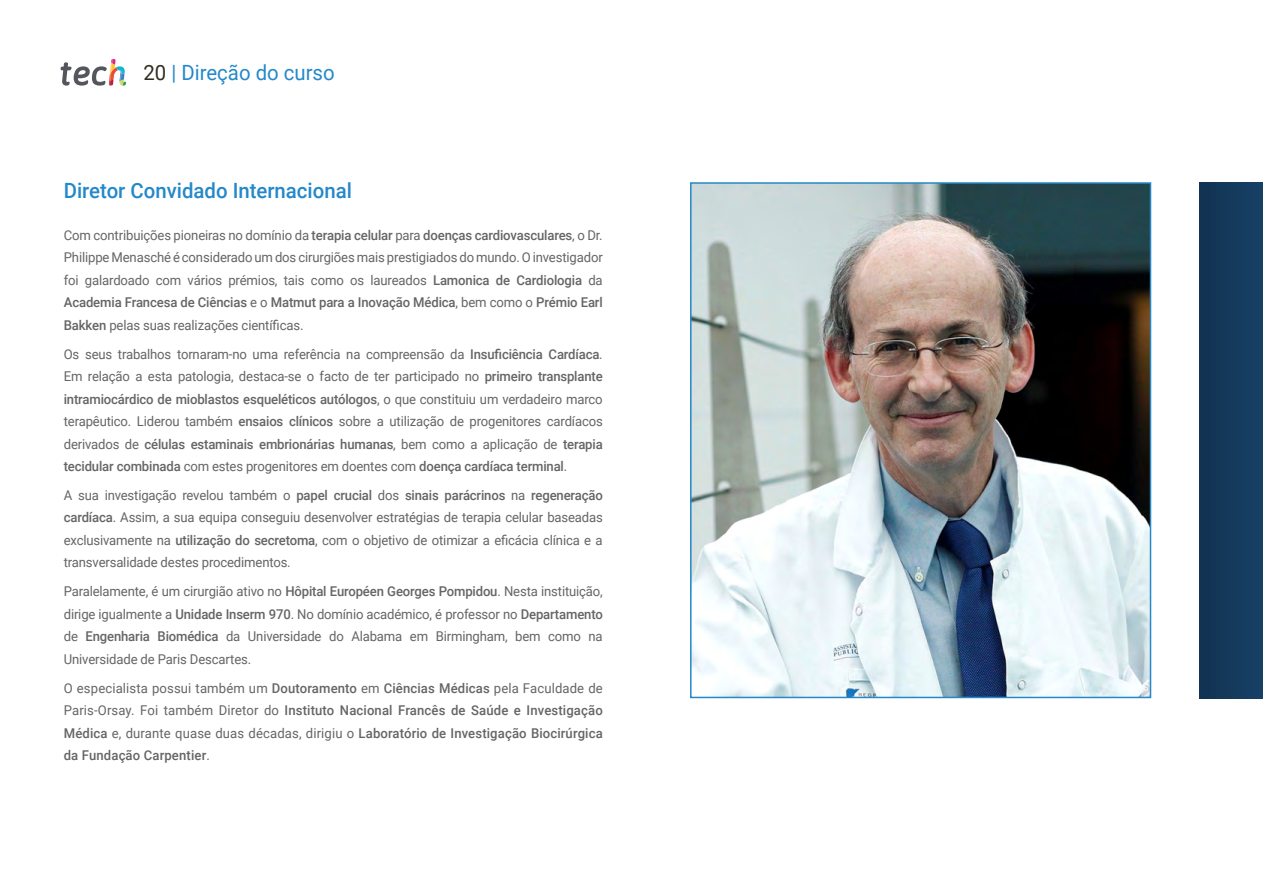
<style>
.page{position:relative;width:1263px;height:893px;background:#fff}
.page>*{position:absolute;margin:0;border:0;box-sizing:border-box;transform-origin:0 0}
.t1{font:500 21px "Roboto";color:#2488c9}
.t2{font:21px "Roboto";color:#2488c9}
.t3{font:13.5px/22.5px "Roboto";letter-spacing:-.01em;color:#656565;text-align:justify}
.t4{font:500 13.5px/22.5px "Roboto";letter-spacing:.01em;color:#656565;text-align:justify}
.s1{color:#312e20}
.s2{font-weight:500}
.s3{font-weight:400}
</style>
<div class="page">
<img style="left:693px;top:185px;width:455px;height:510px">
<div style="left:690px;top:182px;width:461px;height:516px;border:2px solid #2488c9"></div>
<svg style="left:61px;top:59px;width:65px;height:27px"></svg>
<div style="left:1199px;top:182px;width:64px;height:516px;background:#14395b"></div>
<h1 class="t2" style="left:144px;top:57px;width:193px"><span class="s1">20</span> | Direção do curso</h1>
<h1 class="t1" style="left:64px;top:176px;width:290px">Diretor Convidado Internacional</h1>
<p class="t3" style="left:64px;top:223px;width:541px">Com contribuições pioneiras no domínio da <span class="s2">terapia celular</span> para <span class="s2">doenças cardiovasculares</span>, o Dr.<br>Philippe Menasché é considerado um dos cirurgiões mais prestigiados do mundo. O investigador foi galardoado com vários prémios, tais como os laureados <span class="s2">Lamonica de Cardiologia</span> da <span class="s2">Academia Francesa de Ciências</span> e o <span class="s2">Matmut para a Inovação Médica</span>, bem como o <span class="s2">Prémio Earl Bakken</span> pelas suas realizações científicas.</p>
<p class="t3" style="left:64px;top:342px;width:540px">Os seus trabalhos tornaram-no uma referência na compreensão da <span class="s2">Insuficiência Cardíaca</span>.<br>Em relação a esta patologia, destaca-se o facto de ter participado no <span class="s2">primeiro transplante intramiocárdico de mioblastos esqueléticos autólogos</span>, o que constituiu um verdadeiro marco terapêutico. Liderou também <span class="s2">ensaios clínicos</span> sobre a utilização de progenitores cardíacos derivados de <span class="s2">células estaminais embrionárias humanas</span>, bem como a aplicação de <span class="s2">terapia tecidular combinada</span> com estes progenitores em doentes com <span class="s2">doença cardíaca terminal</span>.</p>
<p class="t3" style="left:64px;top:483px;width:540px">A sua investigação revelou também o <span class="s2">papel crucial</span> dos <span class="s2">sinais parácrinos</span> na <span class="s2">regeneração cardíaca</span>. Assim, a sua equipa conseguiu desenvolver estratégias de terapia celular baseadas exclusivamente na <span class="s2">utilização do secretoma</span>, com o objetivo de otimizar a eficácia clínica e a transversalidade destes procedimentos.</p>
<p class="t3" style="left:64px;top:580px;width:540px">Paralelamente, é um cirurgião ativo no <span class="s2">Hôpital Européen Georges Pompidou</span>. Nesta instituição, dirige igualmente a <span class="s2">Unidade Inserm 970</span>. No domínio académico, é professor no <span class="s2">Departamento </span>de <span class="s2">Engenharia Biomédica</span> da Universidade do Alabama em Birmingham, bem como na Universidade de Paris Descartes.</p>
<p class="t4" style="left:64px;top:676px;width:540px"><span class="s3">O especialista possui também um</span> Doutoramento <span class="s3">em</span> Ciências Médicas <span class="s3">pela Faculdade de Paris-Orsay. Foi também Diretor do</span> Instituto Nacional Francês de Saúde e Investigação Médica <span class="s3">e, durante quase duas décadas, dirigiu o</span> Laboratório de Investigação Biocirúrgica da Fundação Carpentier<span class="s3">.</span></p>
</div>
